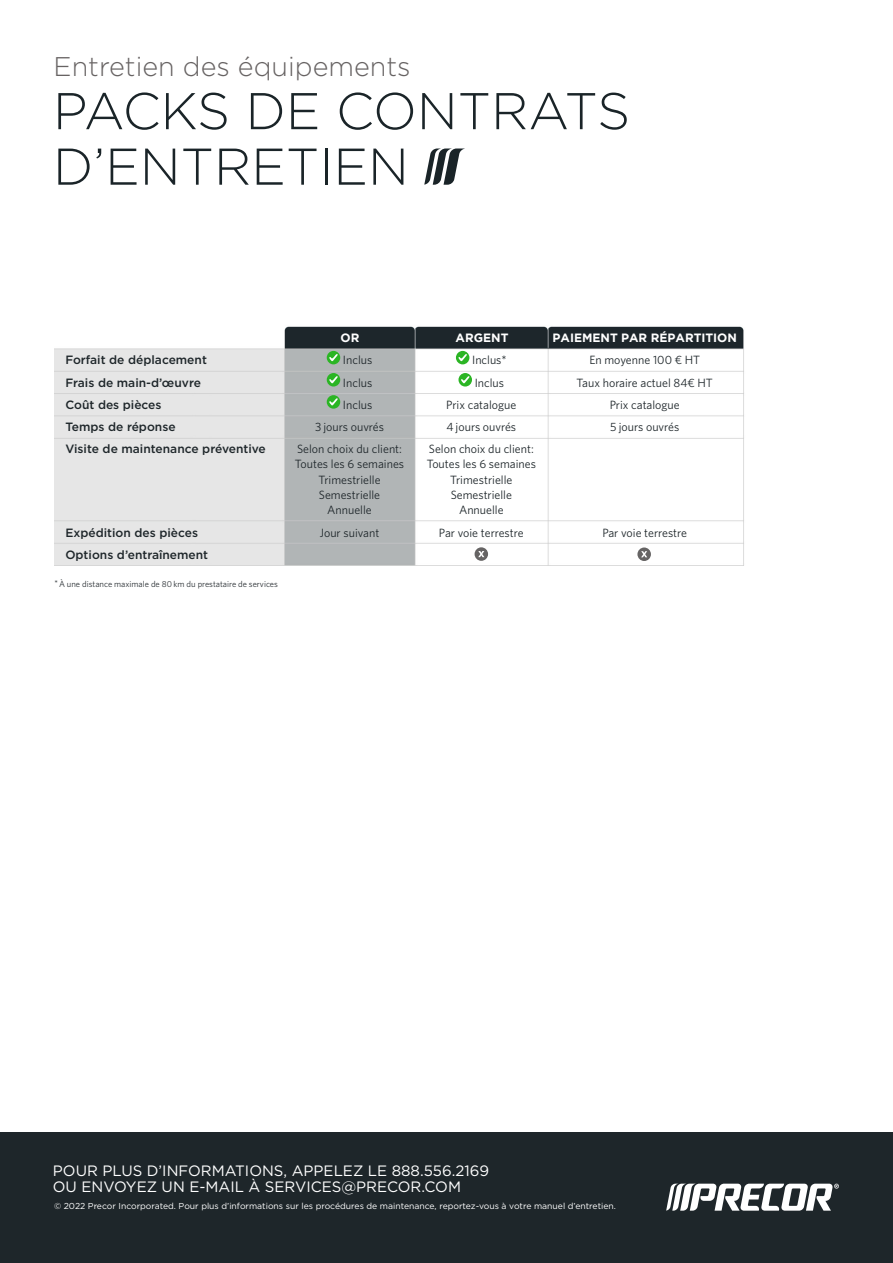
<style>
.page{position:relative;width:893px;height:1263px;background:#fff}
.page>*{position:absolute;margin:0;border:0;box-sizing:border-box;transform-origin:0 0}
.t1{font:300 51.6px/55.5px "Gotham";color:#1a2428}
.t2{font:300 27px "Gotham";color:#676363}
.t3{font:15px/16.5px "Gotham";color:#fff}
.t4{font:12px/15.5px "Whitney";color:#1e262a;text-align:center}
.t5{font:500 12px "Gotham";color:#1e262a}
.t6{font:700 12px "Gotham";color:#fff}
.t7{font:8.7px "Gotham";color:#fff}
.t8{font:8.7px "Whitney";color:#2c3236}
.s1{font-family:"Gotham";font-size:8.25px}
.s2{font-family:"Gotham"}
</style>
<div class="page">
<img style="left:54px;top:326px;width:690px;height:240px">
<div style="left:327px;top:351px;width:13px;height:13px;background:#2bb524;border-radius:50%"></div>
<svg style="left:329px;top:354px;width:9px;height:7px"></svg>
<div style="left:327px;top:373px;width:13px;height:13px;background:#2bb524;border-radius:50%"></div>
<svg style="left:329px;top:376px;width:9px;height:8px"></svg>
<div style="left:327px;top:395px;width:13px;height:14px;background:#2bb524;border-radius:50%"></div>
<svg style="left:329px;top:398px;width:9px;height:8px"></svg>
<div style="left:456px;top:351px;width:13px;height:13px;background:#2bb524;border-radius:50%"></div>
<svg style="left:458px;top:354px;width:9px;height:7px"></svg>
<svg style="left:458px;top:373px;width:14px;height:13px"></svg>
<svg style="left:461px;top:376px;width:9px;height:8px"></svg>
<svg style="left:637px;top:547px;width:14px;height:14px"></svg>
<svg style="left:641px;top:551px;width:6px;height:6px"></svg>
<div style="left:475px;top:547px;width:13px;height:14px;background:#666464;border-radius:50%"></div>
<svg style="left:478px;top:551px;width:6px;height:6px"></svg>
<div style="left:0;top:1132px;width:893px;height:131px;background:#1e262a"></div>
<svg style="left:666px;top:1184px;width:173px;height:27px"></svg>
<svg style="left:424px;top:148px;width:41px;height:37px"></svg>
<p class="t2" style="left:54px;top:49px;width:359px">Entretien des équipements</p>
<p class="t1" style="left:53px;top:82px;width:579px">PACKS DE CONTRATS<br>D’ENTRETIEN</p>
<p class="t5" style="left:65px;top:352px;width:143px">Forfait de déplacement</p>
<p class="t5" style="left:65px;top:374px;width:137px">Frais de main-d’œuvre</p>
<p class="t5" style="left:65px;top:397px;width:98px">Coût des pièces</p>
<p class="t5" style="left:65px;top:419px;width:112px">Temps de réponse</p>
<p class="t5" style="left:65px;top:441px;width:202px">Visite de maintenance préventive</p>
<p class="t5" style="left:65px;top:524px;width:134px">Expédition des pièces</p>
<p class="t5" style="left:65px;top:547px;width:144px">Options d’entraînement</p>
<p class="t8" style="left:54px;top:578px;width:225px"><span class="s1">*</span>À une distance maximale de 80 km du prestataire de services</p>
<p class="t6" style="left:341px;top:330px;width:20px">OR</p>
<p class="t4" style="left:343px;top:352px;width:31px">Inclus</p>
<p class="t4" style="left:343px;top:374px;width:31px">Inclus</p>
<p class="t4" style="left:343px;top:396px;width:31px">Inclus</p>
<p class="t4" style="left:315px;top:419px;width:70px">3 jours ouvrés</p>
<p class="t4" style="left:295px;top:441px;width:111px">Selon choix du client:<br>Toutes les 6 semaines<br>Trimestrielle<br>Semestrielle<br>Annuelle</p>
<p class="t4" style="left:320px;top:524px;width:61px">Jour suivant</p>
<p class="t6" style="left:456px;top:330px;width:54px">ARGENT</p>
<p class="t4" style="left:472px;top:352px;width:36px">Inclus<span class="s2">*</span></p>
<p class="t4" style="left:475px;top:374px;width:31px">Inclus</p>
<p class="t4" style="left:446px;top:396px;width:72px">Prix catalogue</p>
<p class="t4" style="left:446px;top:419px;width:71px">4 jours ouvrés</p>
<p class="t4" style="left:427px;top:441px;width:111px">Selon choix du client:<br>Toutes les 6 semaines<br>Trimestrielle<br>Semestrielle<br>Annuelle</p>
<p class="t4" style="left:439px;top:524px;width:86px">Par voie terrestre</p>
<p class="t6" style="left:552px;top:330px;width:186px">PAIEMENT PAR RÉPARTITION</p>
<p class="t4" style="left:589px;top:352px;width:112px">En moyenne 100 € HT</p>
<p class="t4" style="left:577px;top:374px;width:138px">Taux horaire actuel 84€ HT</p>
<p class="t4" style="left:610px;top:396px;width:72px">Prix catalogue</p>
<p class="t4" style="left:610px;top:419px;width:71px">5 jours ouvrés</p>
<p class="t4" style="left:602px;top:524px;width:86px">Par voie terrestre</p>
<p class="t3" style="left:53px;top:1162px;width:438px">POUR PLUS D’INFORMATIONS, APPELEZ LE 888.556.2169<br>OU ENVOYEZ UN E-MAIL À SERVICES@PRECOR.COM</p>
<p class="t7" style="left:54px;top:1200px;width:563px">© 2022 Precor Incorporated. Pour plus d’informations sur les procédures de maintenance, reportez-vous à votre manuel d’entretien.</p>
</div>
